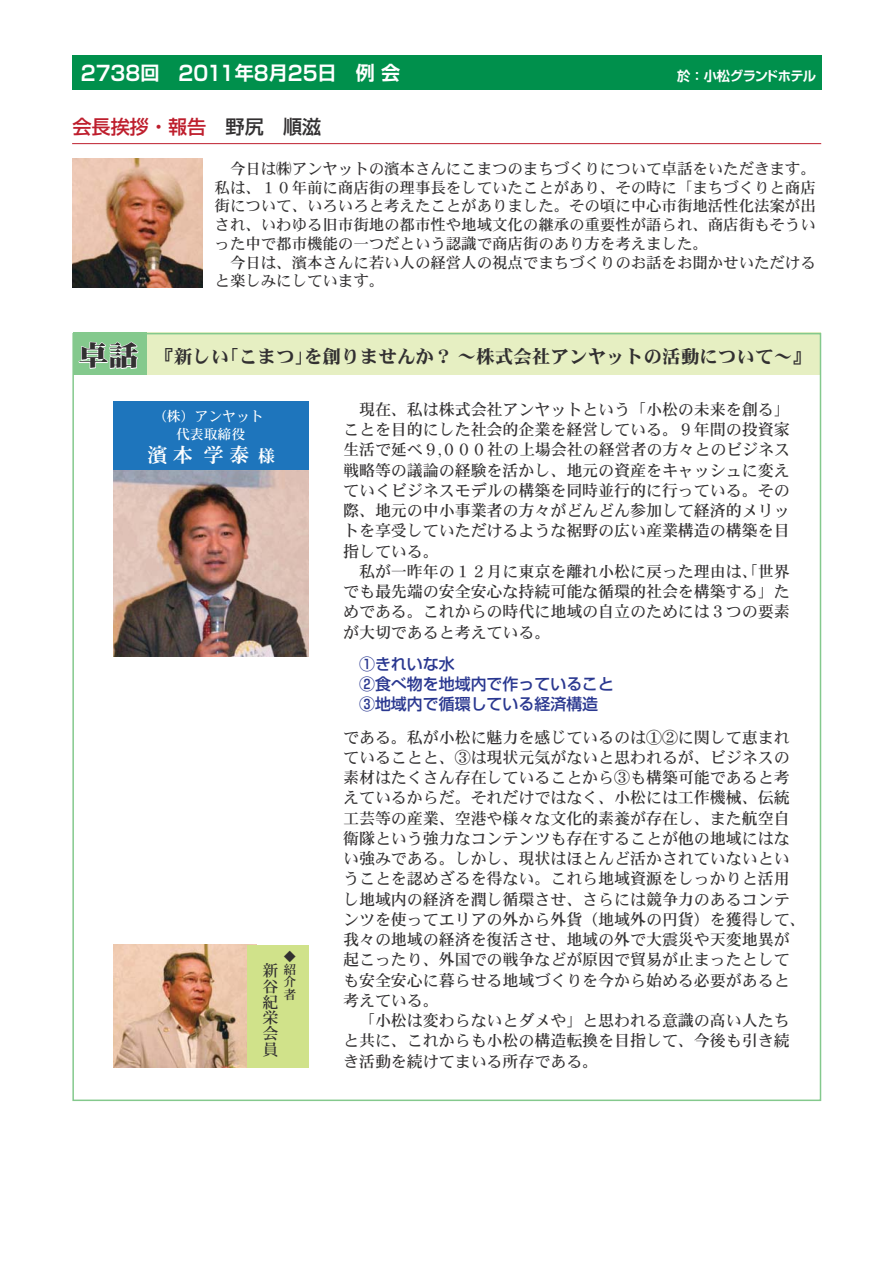
<style>
.page{position:relative;width:893px;height:1263px;background:#fff}
.page>*{position:absolute;margin:0;border:0;box-sizing:border-box;transform-origin:0 0}
.t1{font:20.55px "Shin Go De Bold 83 pv RKSJ H";color:#fff;scale:.95 1}
.t2{font:20.25px "DFHS Mincho W7";color:#fff}
.t3{font:19.2px "Shin Go Medium 83 pv RKSJ H";color:#be1e2d}
.t4{font:18.6px "DFHS Mincho W9";color:#323031}
.t5{font:15.9px/20.2px "DFHS Mincho W5";color:#323031}
.t6{font:15.9px/20.2px "Shin Go Medium 83 pv RKSJ H";color:#2a3890}
.t7{font:15.45px/18.8px "DFHS Mincho W5";color:#323031}
.t8{font:13.8px/18px "DFHS Mincho W5";color:#fff;text-align:center}
.t9{font:13.35px "Shin Go De Bold 83 pv RKSJ H";letter-spacing:-.05em;color:#fff}
.t10{font:12.75px/12.8px "DFHS Mincho W5";color:#323031;text-align:justify}
.s1{font-size:19.05px}
.s2{color:#323031}
.s3{font-family:"DF Mincho UB";font-size:27.6px;color:#fff}
.s4{font-size:16.95px}
</style>
<div class="page">
<hr style="left:72px;top:143px;width:749px;height:1px;background:#be1e2d">
<div style="left:72px;top:55px;width:749px;height:34px;background:#00904c"></div>
<img style="left:73px;top:158px;width:129px;height:130px">
<img style="left:113px;top:945px;width:134px;height:122px">
<img style="left:113px;top:470px;width:196px;height:187px">
<div style="left:116px;top:333px;width:704px;height:42px;background:#e6efc2"></div>
<div style="left:73px;top:333px;width:74px;height:42px;background:#84c98d"></div>
<div style="left:247px;top:945px;width:62px;height:122px;background:#d0e28a"></div>
<div style="left:113px;top:401px;width:196px;height:69px;background:#1e75bc"></div>
<p class="t1" style="left:81px;top:66px;width:338px">2738<span class="s1">回　</span>2011<span class="s1">年</span>8<span class="s1">月</span>25<span class="s1">日　例 会</span></p>
<p class="t9" style="left:677px;top:71px;width:140px">於：小松グランドホテル</p>
<p class="t3" style="left:73px;top:119px;width:250px">会長挨拶・報告 <span class="s2">野尻　順滋</span></p>
<p class="t7" style="left:215px;top:159px;width:603px">　今日は㈱アンヤットの濱本さんにこまつのまちづくりについて卓話をいただきます。私は、１０年前に商店街の理事長をしていたことがあり、その時に「まちづくりと商店街について、いろいろと考えたことがありました。その頃に中心市街地活性化法案が出され、いわゆる旧市街地の都市性や地域文化の継承の重要性が語られ、商店街もそういった中で都市機能の一つだという認識で商店街のあり方を考えました。<br>　今日は、濱本さんに若い人の経営人の視点でまちづくりのお話をお聞かせいただけると楽しみにしています。</p>
<p class="t4" style="left:78px;top:347px;width:734px"><span class="s3">卓話</span> 『新しい「こまつ」を創りませんか？ 〜株式会社アンヤットの活動について〜』</p>
<p class="t5" style="left:343px;top:399px;width:448px">　現在、私は株式会社アンヤットという「小松の未来を創る」ことを目的にした社会的企業を経営している。９年間の投資家生活で延べ９,０００社の上場会社の経営者の方々とのビジネス戦略等の議論の経験を活かし、地元の資産をキャッシュに変えていくビジネスモデルの構築を同時並行的に行っている。その際、地元の中小事業者の方々がどんどん参加して経済的メリットを享受していただけるような裾野の広い産業構造の構築を目指している。<br>　私が一昨年の１２月に東京を離れ小松に戻った理由は、「世界でも最先端の安全安心な持続可能な循環的社会を構築する」ためである。これからの時代に地域の自立のためには３つの要素が大切であると考えている。</p>
<p class="t6" style="left:343px;top:656px;width:273px">　①きれいな水<br>　②食べ物を地域内で作っていること　③地域内で循環している経済構造</p>
<p class="t5" style="left:343px;top:727px;width:464px">である。私が小松に魅力を感じているのは①②に関して恵まれていることと、③は現状元気がないと思われるが、ビジネスの素材はたくさん存在していることから③も構築可能であると考えているからだ。それだけではなく、小松には工作機械、伝統工芸等の産業、空港や様々な文化的素養が存在し、また航空自衛隊という強力なコンテンツも存在することが他の地域にはない強みである。しかし、現状はほとんど活かされていないということを認めざるを得ない。これら地域資源をしっかりと活用し地域内の経済を潤し循環させ、さらには競争力のあるコンテンツを使ってエリアの外から外貨（地域外の円貨）を獲得して、我々の地域の経済を復活させ、地域の外で大震災や天変地異が起こったり、外国での戦争などが原因で貿易が止まったとしても安全安心に暮らせる地域づくりを今から始める必要があると考えている。<br>　「小松は変わらないとダメや」と思われる意識の高い人たちと共に、これからも小松の構造転換を目指して、今後も引き続き活動を続けてまいる所存である。</p>
<p class="t8" style="left:153px;top:408px;width:112px">（株）アンヤット代表取締役</p>
<p class="t2" style="left:147px;top:444px;width:129px">濱 本 学 泰<span class="s4">様</span></p>
<p class="t10" style="left:284px;top:950px;width:14px">◆紹介者</p>
<p class="t5" style="left:262px;top:962px;width:17px;line-height:15.9px;text-align:justify">新谷紀栄会員</p>
</div>
